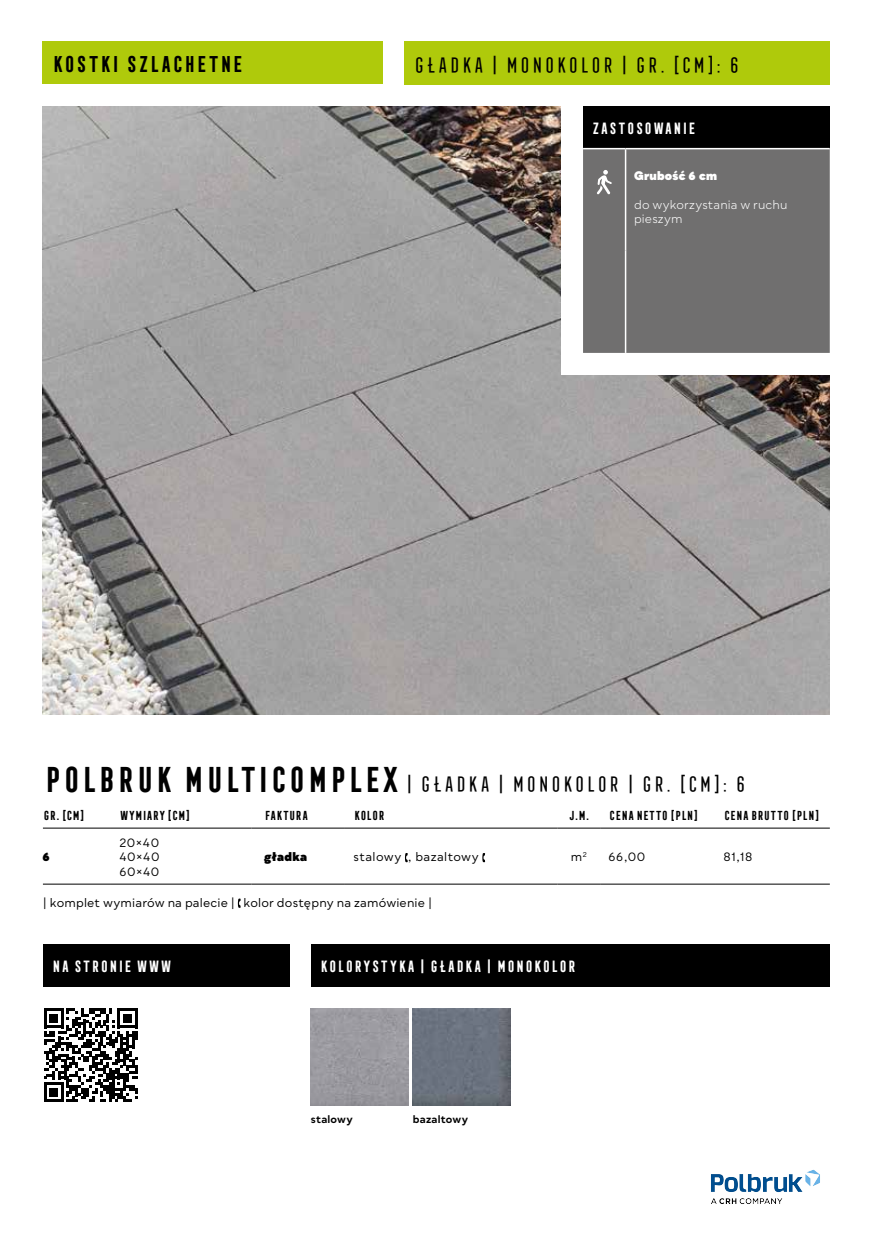
<style>
.page{position:relative;width:872px;height:1234px;background:#fff}
.page>*{position:absolute;margin:0;border:0;box-sizing:border-box;transform-origin:0 0}
.t1{font:21px "Frontage Condensed";letter-spacing:-.005em;color:#000}
.t2{font:700 21px "Frontage Condensed";letter-spacing:.015em;color:#000}
.t3{font:700 15px "Frontage Condensed";letter-spacing:.03em;color:#fff}
.t4{font:12px/14.4px "Qualion";letter-spacing:.015em;color:#000;text-align:justify}
.t5{font:700 12px "Frontage Condensed";letter-spacing:-.03em;color:#000}
.t6{font:12px/14.4px "Qualion";letter-spacing:.015em;color:#fff}
.t7{font:12px "Qualion";letter-spacing:.035em;color:#000}
.t8{font:900 12px "Qualion";letter-spacing:.02em;color:#fff}
.t9{font:900 12px "Qualion";letter-spacing:.03em;color:#000}
.t10{font:700 10.5px "Qualion";letter-spacing:.02em;color:#000}
.s1{font-weight:700;font-size:33px}
</style>
<div class="page">
<img style="left:43px;top:106px;width:786px;height:608px">
<div style="left:43px;top:41px;width:340px;height:43px;background:#afca0b"></div>
<div style="left:404px;top:41px;width:425px;height:44px;background:#afca0b"></div>
<svg style="left:44px;top:1008px;width:94px;height:94px"></svg>
<svg style="left:44px;top:1008px;width:93px;height:93px"></svg>
<div style="left:43px;top:943px;width:246px;height:43px;background:#000"></div>
<div style="left:311px;top:944px;width:519px;height:42px;background:#000"></div>
<img style="left:311px;top:1008px;width:98px;height:97px">
<img style="left:413px;top:1008px;width:97px;height:97px">
<div style="left:562px;top:85px;width:289px;height:289px;background:#fff"></div>
<div style="left:583px;top:106px;width:246px;height:43px;background:#000"></div>
<div style="left:583px;top:149px;width:246px;height:204px;background:#706f6f"></div>
<hr style="left:583px;top:148px;width:42px;height:1px;background:#fff">
<hr style="left:625px;top:148px;width:204px;height:1px;background:#fff">
<hr style="left:625px;top:149px;width:1px;height:102px;background:#fff">
<hr style="left:625px;top:251px;width:1px;height:102px;background:#fff">
<svg style="left:597px;top:170px;width:15px;height:24px"></svg>
<hr style="left:43px;top:827px;width:68px;height:1px;background:#000">
<hr style="left:111px;top:827px;width:140px;height:1px;background:#000">
<hr style="left:251px;top:827px;width:94px;height:1px;background:#000">
<hr style="left:345px;top:827px;width:212px;height:1px;background:#000">
<hr style="left:557px;top:827px;width:43px;height:1px;background:#000">
<hr style="left:600px;top:827px;width:115px;height:1px;background:#000">
<hr style="left:715px;top:827px;width:115px;height:1px;background:#000">
<hr style="left:43px;top:883px;width:68px;height:1px;background:#000">
<hr style="left:111px;top:883px;width:140px;height:1px;background:#000">
<hr style="left:251px;top:883px;width:94px;height:1px;background:#000">
<hr style="left:345px;top:883px;width:212px;height:1px;background:#000">
<hr style="left:557px;top:883px;width:43px;height:1px;background:#000">
<hr style="left:600px;top:883px;width:115px;height:1px;background:#000">
<hr style="left:715px;top:883px;width:115px;height:1px;background:#000">
<svg style="left:405px;top:853px;width:3px;height:9px"></svg>
<svg style="left:482px;top:853px;width:3px;height:9px"></svg>
<svg style="left:238px;top:898px;width:3px;height:9px"></svg>
<img style="left:711px;top:1169px;width:109px;height:35px">
<h1 class="t2" style="left:51px;top:52px;width:193px">KOSTKI SZLACHETNE</h1>
<h1 class="t1" style="left:413px;top:53px;width:328px">GŁADKA | MONOKOLOR | GR. [CM]: 6</h1>
<p class="t3" style="left:591px;top:120px;width:105px">ZASTOSOWANIE</p>
<p class="t8" style="left:634px;top:169px;width:84px">Grubość 6 cm</p>
<p class="t6" style="left:634px;top:197px;width:155px">do wykorzystania w ruchu pieszym</p>
<h1 class="t1" style="left:43px;top:772px;width:704px"><span class="s1">POLBRUK MULTICOMPLEX</span> | GŁADKA | MONOKOLOR | GR. [CM]: 6</h1>
<p class="t5" style="left:43px;top:808px;width:43px">GR. [CM]</p>
<p class="t5" style="left:119px;top:808px;width:72px">WYMIARY [CM]</p>
<p class="t5" style="left:264px;top:808px;width:45px">FAKTURA</p>
<p class="t5" style="left:353px;top:808px;width:33px">KOLOR</p>
<p class="t5" style="left:568px;top:808px;width:22px">J.M.</p>
<p class="t5" style="left:608px;top:808px;width:91px">CENA NETTO [PLN]</p>
<p class="t5" style="left:723px;top:808px;width:97px">CENA BRUTTO [PLN]</p>
<p class="t9" style="left:43px;top:849px;width:8px">6</p>
<p class="t4" style="left:119px;top:835px;width:42px">20×40<br>40×40<br>60×40</p>
<p class="t9" style="left:264px;top:849px;width:45px">gładka</p>
<p class="t7" style="left:353px;top:849px;width:127px">stalowy , bazaltowy</p>
<p class="t4" style="left:571px;top:849px;width:17px">m<sup>2</sup></p>
<p class="t4" style="left:608px;top:849px;width:38px">66,00</p>
<p class="t4" style="left:723px;top:849px;width:30px">81,18</p>
<p class="t4" style="left:43px;top:895px;width:391px">| komplet wymiarów na palecie | kolor dostępny na zamówienie |</p>
<p class="t3" style="left:51px;top:957px;width:121px">NA STRONIE WWW</p>
<p class="t3" style="left:319px;top:958px;width:258px">KOLORYSTYKA | GŁADKA | MONOKOLOR</p>
<p class="t10" style="left:311px;top:1113px;width:43px">stalowy</p>
<p class="t10" style="left:413px;top:1112px;width:57px">bazaltowy</p>
</div>
